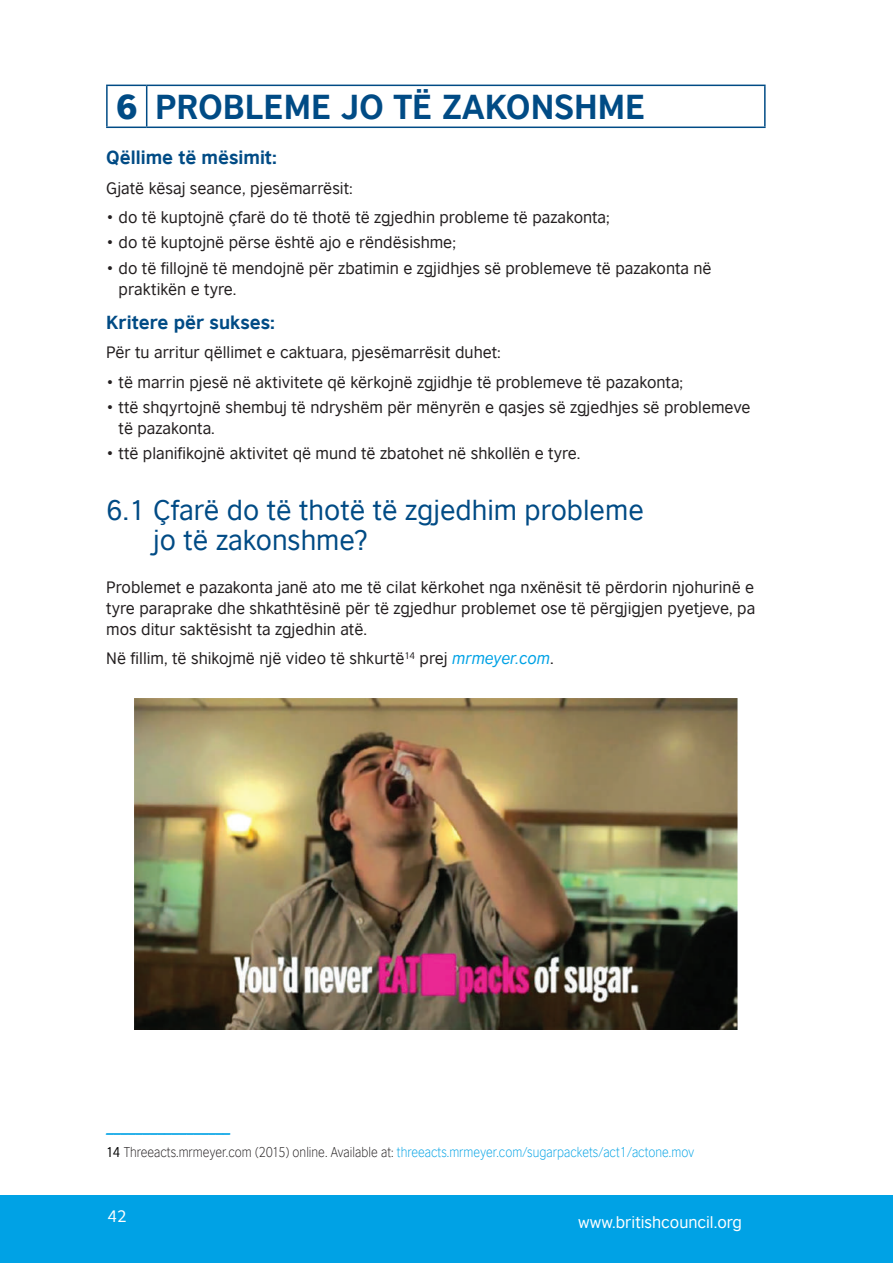
<style>
.page{position:relative;width:893px;height:1263px;background:#fff}
.page>*{position:absolute;margin:0;border:0;box-sizing:border-box;transform-origin:0 0}
.t1{font:700 33px "British Council Sans";color:#004b85}
.t2{font:27px/30px "British Council Sans";color:#004b85}
.t3{font:700 18px "British Council Sans";color:#004b85}
.t4{font:15.75px/21px "British Council Sans";color:#231f20}
.t5{font:15.75px "British Council Sans";color:#fff}
.t6{font:300 13.5px/24.8px "British Council Sans";color:#00a2e5;scale:.9 1}
.s1{font-weight:900}
.s2{font-style:italic;color:#00a2e5}
.s3{font-weight:700}
.s4{font-weight:400;color:#000}
.s5{color:#231f20}
</style>
<div class="page">
<div style="left:0;top:1195px;width:893px;height:68px;background:#00a2e5"></div>
<img style="left:134px;top:699px;width:603px;height:330px">
<hr style="left:106px;top:1133px;width:124px;height:1px;background:#00a2e5">
<svg style="left:108px;top:86px;width:656px;height:41px"></svg>
<hr style="left:106px;top:85px;width:41px;height:1px;background:#004b85">
<hr style="left:106px;top:86px;width:2px;height:41px;background:#004b85">
<hr style="left:147px;top:85px;width:619px;height:1px;background:#004b85">
<hr style="left:146px;top:86px;width:1px;height:41px;background:#004b85">
<hr style="left:764px;top:86px;width:2px;height:41px;background:#004b85">
<hr style="left:106px;top:127px;width:41px;height:1px;background:#004b85">
<hr style="left:147px;top:127px;width:619px;height:1px;background:#004b85">
<h1 class="t1" style="left:116px;top:77px;width:531px"><span class="s1">6</span> PROBLEME JO TË ZAKONSHME</h1>
<p class="t3" style="left:106px;top:142px;width:172px">Qëllime të mësimit:</p>
<p class="t4" style="left:106px;top:176px;width:248px">Gjatë kësaj seance, pjesëmarrësit:</p>
<p class="t4" style="left:106px;top:205px;width:505px">• do të kuptojnë çfarë do të thotë të zgjedhin probleme të pazakonta;</p>
<p class="t4" style="left:106px;top:231px;width:351px">• do të kuptojnë përse është ajo e rëndësishme;</p>
<p class="t4" style="left:119px;top:256px;width:595px;text-indent:-12px">• do të fillojnë të mendojnë për zbatimin e zgjidhjes së problemeve të pazakonta në praktikën e tyre.</p>
<p class="t3" style="left:106px;top:306px;width:170px">Kritere për sukses:</p>
<p class="t4" style="left:106px;top:340px;width:396px">Për tu arritur qëllimet e caktuara, pjesëmarrësit duhet:</p>
<p class="t4" style="left:106px;top:370px;width:578px">• të marrin pjesë në aktivitete që kërkojnë zgjidhje të problemeve të pazakonta;</p>
<p class="t4" style="left:119px;top:395px;width:634px;text-indent:-12px">• ttë shqyrtojnë shembuj të ndryshëm për mënyrën e qasjes së zgjedhjes së problemeve të pazakonta.</p>
<p class="t4" style="left:106px;top:441px;width:476px">• ttë planifikojnë aktivitet që mund të zbatohet në shkollën e tyre.</p>
<h2 class="t2" style="left:153px;top:493px;width:492px;text-indent:-47px">6.1 Çfarë do të thotë të zgjedhim probleme jo të zakonshme?</h2>
<p class="t4" style="left:106px;top:575px;width:650px;text-align:justify">Problemet e pazakonta janë ato me të cilat kërkohet nga nxënësit të përdorin njohurinë e tyre paraprake dhe shkathtësinë për të zgjedhur problemet ose të përgjigjen pyetjeve, pa mos ditur saktësisht ta zgjedhin atë.</p>
<p class="t4" style="left:106px;top:646px;width:449px">Në fillim, të shikojmë një video të shkurtë<sup>14</sup> prej <span class="s2">mrmeyer.com</span>.</p>
<p class="t6" style="left:106px;top:1113px;width:655px"><span class="s3">_________________<br></span><span class="s4">14</span> <span class="s5">Threeacts.mrmeyer.com (2015) online. Available at:</span> threeacts.mrmeyer.com/sugarpackets/act1/actone.mov</p>
<p class="t5" style="left:107px;top:1203px;width:21px">42</p>
<p class="t5" style="left:578px;top:1209px;width:165px">www.britishcouncil.org</p>
</div>
